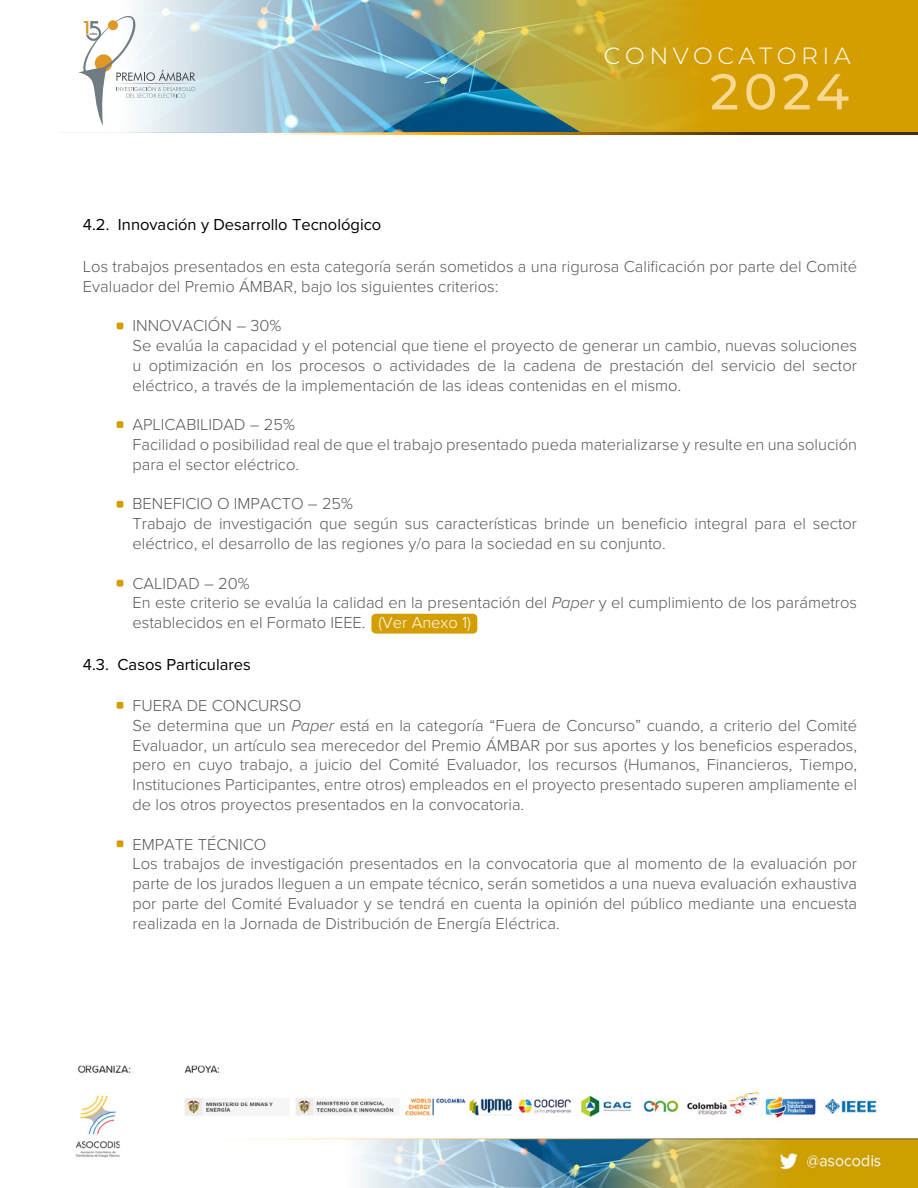
<style>
.page{position:relative;width:918px;height:1188px;background:#fff}
.page>*{position:absolute;margin:0;border:0;box-sizing:border-box;transform-origin:0 0}
.t1{font:500 50.4px "Montserrat";color:#f9d891}
.t2{font:300 23.4px "Montserrat";letter-spacing:.19em;color:#fff}
.t3{font:300 16.5px/19.8px "Proxima Nova";color:#58595b}
.t4{font:16.5px "Proxima Nova";color:#000}
.t5{font:800 2.7px "Lato";color:#3e444b}
.s1{font-style:italic}
.s2{color:#fff}
</style>
<div class="page">
<img style="left:75px;top:1065px;width:843px;height:123px">
<div style="left:371px;top:614px;width:106px;height:20px;background:#d49d00;border-radius:4px"></div>
<svg style="left:598px;top:0;width:320px;height:133px;background:#d09f0a"></svg>
<img style="left:61px;top:0;width:537px;height:133px">
<svg style="left:252px;top:133px;width:666px;height:2px"></svg>
<div style="left:117px;top:421px;width:6px;height:7px;background:#d49d00;border-radius:2px"></div>
<svg style="left:117px;top:323px;width:6px;height:6px"></svg>
<div style="left:117px;top:501px;width:6px;height:7px;background:#d49d00;border-radius:2px"></div>
<div style="left:117px;top:580px;width:6px;height:7px;background:#d49d00;border-radius:2px"></div>
<div style="left:117px;top:840px;width:6px;height:7px;background:#d49d00;border-radius:2px"></div>
<div style="left:117px;top:702px;width:6px;height:7px;background:#d49d00;border-radius:2px"></div>
<svg style="left:78px;top:12px;width:121px;height:114px"></svg>
<p class="t5" style="left:90px;top:32px;width:9px">AÑOS</p>
<h2 class="t2" style="left:604px;top:40px;width:248px">CONVOCATORIA</h2>
<h1 class="t1" style="left:710px;top:56px;width:140px">2024</h1>
<p class="t4" style="left:83px;top:213px;width:300px">4.2. Innovación y Desarrollo Tecnológico</p>
<p class="t3" style="left:83px;top:256px;width:776px">Los trabajos presentados en esta categoría serán sometidos a una rigurosa Calificación por parte del Comité<br>Evaluador del Premio ÁMBAR, bajo los siguientes criterios:</p>
<p class="t3" style="left:132px;top:315px;width:726px">INNOVACIÓN – 30%<br>Se evalúa la capacidad y el potencial que tiene el proyecto de generar un cambio, nuevas soluciones u optimización en los procesos o actividades de la cadena de prestación del servicio del sector eléctrico, a través de la implementación de las ideas contenidas en el mismo.</p>
<p class="t3" style="left:132px;top:414px;width:726px">APLICABILIDAD – 25%<br>Facilidad o posibilidad real de que el trabajo presentado pueda materializarse y resulte en una solución para el sector eléctrico.</p>
<p class="t3" style="left:132px;top:493px;width:726px">BENEFICIO O IMPACTO – 25%<br>Trabajo de investigación que según sus características brinde un beneficio integral para el sector eléctrico, el desarrollo de las regiones y/o para la sociedad en su conjunto.</p>
<p class="t3" style="left:132px;top:572px;width:726px">CALIDAD – 20%<br>En este criterio se evalúa la calidad en la presentación del <span class="s1">Paper</span> y el cumplimiento de los parámetros establecidos en el Formato IEEE. <span class="s2">(Ver Anexo 1)</span></p>
<p class="t4" style="left:83px;top:652px;width:169px">4.3. Casos Particulares</p>
<p class="t3" style="left:132px;top:695px;width:726px">FUERA DE CONCURSO<br>Se determina que un <span class="s1">Paper</span> está en la categoría “Fuera de Concurso” cuando, a criterio del Comité Evaluador, un artículo sea merecedor del Premio ÁMBAR por sus aportes y los beneficios esperados, pero en cuyo trabajo, a juicio del Comité Evaluador, los recursos (Humanos, Financieros, Tiempo, Instituciones Participantes, entre otros) empleados en el proyecto presentado superen ampliamente el de los otros proyectos presentados en la convocatoria.</p>
<p class="t3" style="left:132px;top:833px;width:726px">EMPATE TÉCNICO<br>Los trabajos de investigación presentados en la convocatoria que al momento de la evaluación por parte de los jurados lleguen a un empate técnico, serán sometidos a una nueva evaluación exhaustiva por parte del Comité Evaluador y se tendrá en cuenta la opinión del público mediante una encuesta realizada en la Jornada de Distribución de Energía Eléctrica.</p>
</div>
